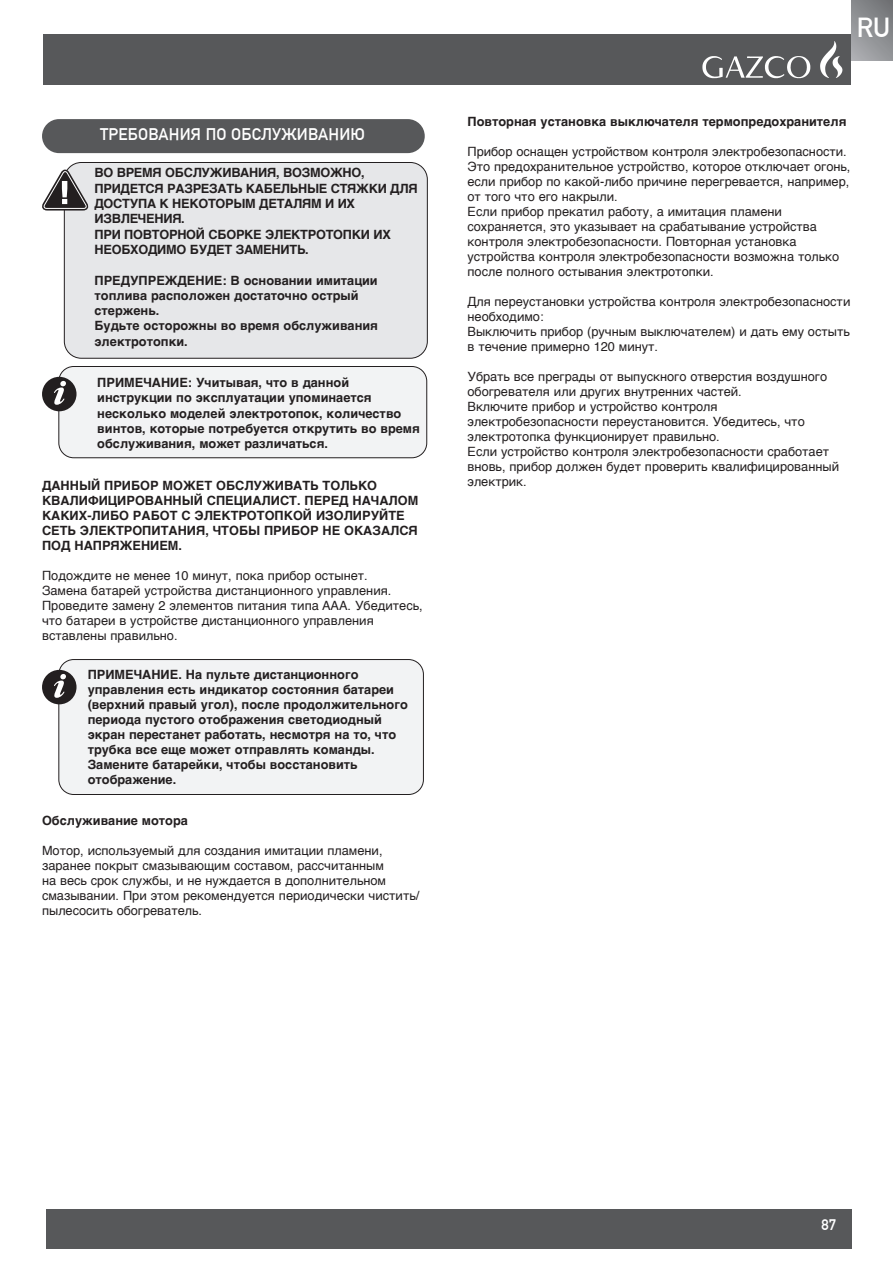
<style>
.page{position:relative;width:893px;height:1263px;background:#fff}
.page>*{position:absolute;margin:0;border:0;box-sizing:border-box;transform-origin:0 0}
.t1{font:700 27px "DIN Alternate";color:#fff}
.t2{font:700 16.5px "DIN Alternate";letter-spacing:.01em;color:#fff}
.t3{font:700 15px "DIN Alternate";color:#fff}
.t4{font:12.75px/15px "Helvetica";color:#231f20}
.t5{font:700 12.75px/15px "Helvetica";color:#231f20}
.t6{font:700 12.75px/15.3px "Helvetica";letter-spacing:-.02em;color:#231f20}
</style>
<div class="page">
<div style="left:43px;top:35px;width:807px;height:50px;background:#57585a"></div>
<div style="left:46px;top:1209px;width:805px;height:39px;background:#57585a"></div>
<img style="left:820px;top:44px;width:14px;height:34px">
<div style="left:42px;top:119px;width:383px;height:34px;background:#57585a;border-radius:17px"></div>
<div style="left:64px;top:162px;width:363px;height:196px;background:#e6e7e9;border-radius:17px"></div>
<div style="left:64px;top:162px;width:364px;height:197px;border:1px solid #231f20;border-radius:17px"></div>
<svg style="left:42px;top:168px;width:47px;height:43px"></svg>
<div style="left:59px;top:366px;width:368px;height:92px;background:#f2f3f4;border-radius:15px"></div>
<div style="left:58px;top:366px;width:369px;height:92px;border:1px solid #231f20;border-radius:15px"></div>
<div style="left:42px;top:377px;width:35px;height:34px;background:#231f20;border-radius:50%"></div>
<svg style="left:54px;top:381px;width:12px;height:24px"></svg>
<div style="left:59px;top:659px;width:364px;height:135px;background:#f2f3f4;border-radius:15px"></div>
<div style="left:58px;top:659px;width:366px;height:136px;border:1px solid #231f20;border-radius:15px"></div>
<div style="left:42px;top:670px;width:35px;height:34px;background:#231f20;border-radius:50%"></div>
<svg style="left:54px;top:674px;width:12px;height:24px"></svg>
<div style="left:851px;top:0;width:42px;height:60px;background:linear-gradient(to bottom,#797b7e,#a1a3a6)"></div>
<p class="t2" style="left:100px;top:122px;width:266px">ТРЕБОВАНИЯ ПО ОБСЛУЖИВАНИЮ</p>
<p class="t6" style="left:95px;top:167px;width:325px">ВО ВРЕМЯ ОБСЛУЖИВАНИЯ, ВОЗМОЖНО,<br>ПРИДЕТСЯ РАЗРЕЗАТЬ КАБЕЛЬНЫЕ СТЯЖКИ ДЛЯ<br>ДОСТУПА К НЕКОТОРЫМ ДЕТАЛЯМ И ИХ<br>ИЗВЛЕЧЕНИЯ.<br>ПРИ ПОВТОРНОЙ СБОРКЕ ЭЛЕКТРОТОПКИ ИХ<br>НЕОБХОДИМО БУДЕТ ЗАМЕНИТЬ.</p>
<p class="t5" style="left:95px;top:274px;width:285px">ПРЕДУПРЕЖДЕНИЕ: В основании имитации топлива расположен достаточно острый стержень.<br>Будьте осторожны во время обслуживания электротопки.</p>
<p class="t5" style="left:97px;top:376px;width:324px">ПРИМЕЧАНИЕ: Учитывая, что в данной инструкции по эксплуатации упоминается несколько моделей электротопок, количество винтов, которые потребуется открутить во время обслуживания, может различаться.</p>
<p class="t5" style="left:42px;top:479px;width:378px">ДАННЫЙ ПРИБОР МОЖЕТ ОБСЛУЖИВАТЬ ТОЛЬКО КВАЛИФИЦИРОВАННЫЙ СПЕЦИАЛИСТ. ПЕРЕД НАЧАЛОМ КАКИХ-ЛИБО РАБОТ С ЭЛЕКТРОТОПКОЙ ИЗОЛИРУЙТЕ СЕТЬ ЭЛЕКТРОПИТАНИЯ, ЧТОБЫ ПРИБОР НЕ ОКАЗАЛСЯ ПОД НАПРЯЖЕНИЕМ.</p>
<p class="t4" style="left:42px;top:568px;width:382px">Подождите не менее 10 минут, пока прибор остынет.<br>Замена батарей устройства дистанционного управления.<br>Проведите замену 2 элементов питания типа AAA. Убедитесь, что батареи в устройстве дистанционного управления вставлены правильно.</p>
<p class="t5" style="left:88px;top:668px;width:322px">ПРИМЕЧАНИЕ. На пульте дистанционного управления есть индикатор состояния батареи (верхний правый угол), после продолжительного периода пустого отображения светодиодный экран перестанет работать, несмотря на то, что трубка все еще может отправлять команды.<br>Замените батарейки, чтобы восстановить отображение.</p>
<p class="t5" style="left:42px;top:815px;width:147px">Обслуживание мотора</p>
<p class="t4" style="left:42px;top:844px;width:379px">Мотор, используемый для создания имитации пламени, заранее покрыт смазывающим составом, рассчитанным<br>на весь срок службы, и не нуждается в дополнительном смазывании. При этом рекомендуется периодически чистить/ пылесосить обогреватель.</p>
<h1 class="t1" style="left:857px;top:7px;width:35px">RU</h1>
<p class="t5" style="left:467px;top:115px;width:380px">Повторная установка выключателя термопредохранителя</p>
<p class="t4" style="left:467px;top:144px;width:384px">Прибор оснащен устройством контроля электробезопасности.<br>Это предохранительное устройство, которое отключает огонь, если прибор по какой-либо причине перегревается, например, от того что его накрыли.<br>Если прибор прекатил работу, а имитация пламени сохраняется, это указывает на срабатывание устройства контроля электробезопасности. Повторная установка устройства контроля электробезопасности возможна только после полного остывания электротопки.</p>
<p class="t4" style="left:467px;top:294px;width:384px">Для переустановки устройства контроля электробезопасности необходимо:<br>Выключить прибор (ручным выключателем) и дать ему остыть в течение примерно 120 минут.</p>
<p class="t4" style="left:467px;top:369px;width:373px">Убрать все преграды от выпускного отверстия воздушного обогревателя или других внутренних частей.<br>Включите прибор и устройство контроля электробезопасности переустановится. Убедитесь, что электротопка функционирует правильно.<br>Если устройство контроля электробезопасности сработает вновь, прибор должен будет проверить квалифицированный электрик.</p>
<p class="t3" style="left:821px;top:1213px;width:16px">87</p>
</div>
